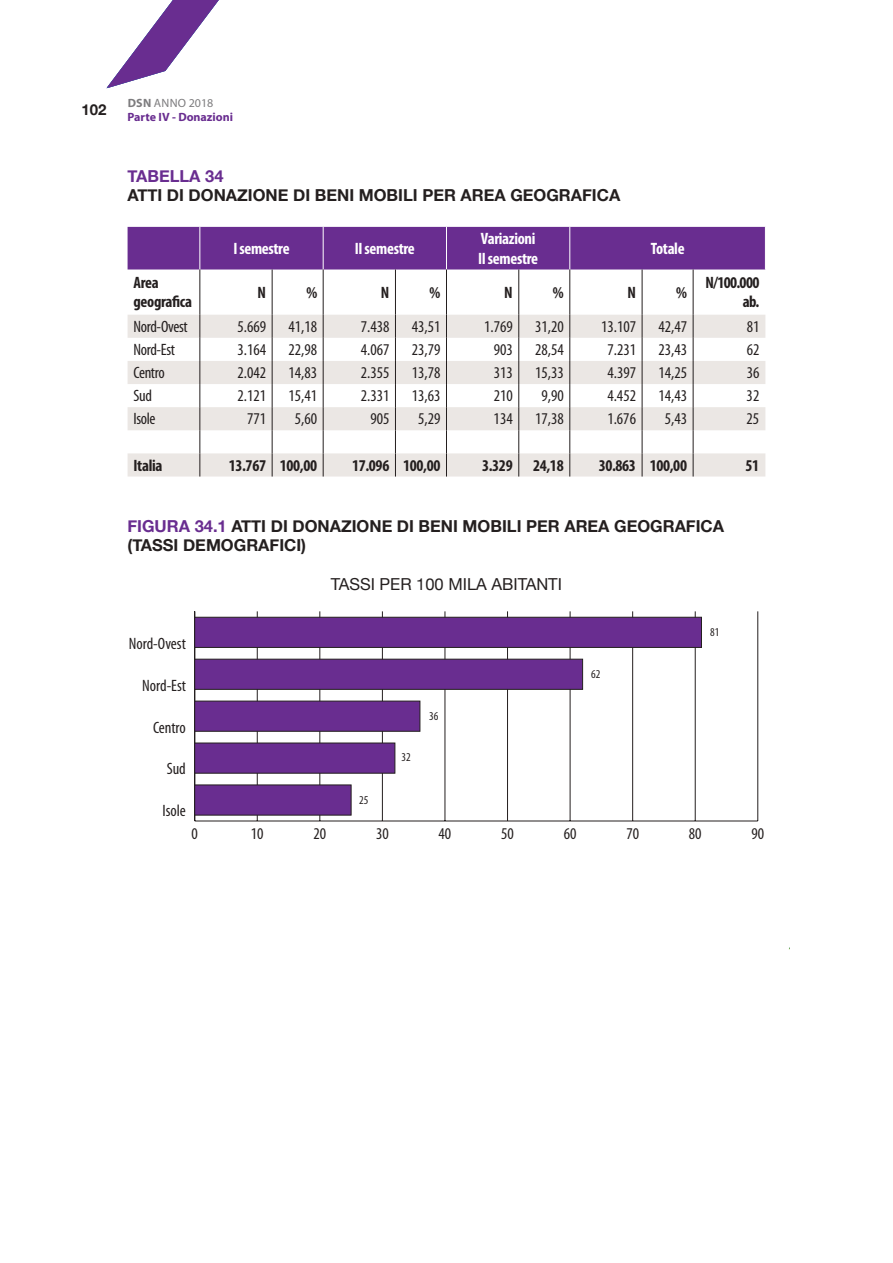
<style>
.page{position:relative;width:893px;height:1263px;background:#fff}
.page>*{position:absolute;margin:0;border:0;box-sizing:border-box;transform-origin:0 0}
.t1{font:condensed 16.5px "Myriad Pro";color:#241f1f}
.t2{font:700 16.5px/19.5px "Helvetica Neue";color:#241f1f}
.t3{font:700 condensed 16.5px/19.5px "Myriad Pro";letter-spacing:-.02em;color:#241f1f}
.t4{font:700 condensed 16.5px/19.5px "Myriad Pro";letter-spacing:-.02em;color:#fff}
.t5{font:16.5px "Helvetica Neue";color:#241f1f}
.t6{font:condensed 16.5px "Myriad Pro";letter-spacing:-.02em;color:#241f1f}
.t7{font:700 16.5px "Helvetica Neue";color:#692d90}
.t8{font:700 15px "Helvetica Neue";color:#241f1f}
.t9{font:700 12px/14.4px "Myriad Pro";color:#692d90}
.t10{font:condensed 12px "Myriad Pro";color:#241f1f}
.s1{color:#7d7c7e}
.s2{font-weight:400;color:#7d7c7e}
.s3{color:#692d90}
</style>
<div class="page">
<svg style="left:106px;top:0;width:113px;height:88px"></svg>
<div style="left:128px;top:227px;width:637px;height:42px;background:#692d90"></div>
<svg style="left:128px;top:315px;width:637px;height:161px;fill:#ebe7e4"></svg>
<hr style="left:200px;top:227px;width:1px;height:42px;background:#fff">
<hr style="left:323px;top:227px;width:1px;height:42px;background:#fff">
<hr style="left:446px;top:227px;width:1px;height:42px;background:#fff">
<hr style="left:570px;top:227px;width:1px;height:42px;background:#fff">
<hr style="left:200px;top:269px;width:1px;height:46px;background:#241f1f">
<hr style="left:272px;top:269px;width:1px;height:46px;background:#241f1f">
<hr style="left:323px;top:269px;width:1px;height:46px;background:#241f1f">
<hr style="left:395px;top:269px;width:1px;height:46px;background:#241f1f">
<hr style="left:446px;top:269px;width:1px;height:46px;background:#241f1f">
<hr style="left:518px;top:269px;width:1px;height:46px;background:#241f1f">
<hr style="left:642px;top:269px;width:1px;height:46px;background:#241f1f">
<hr style="left:693px;top:269px;width:1px;height:46px;background:#241f1f">
<svg style="left:200px;top:315px;width:1px;height:161px"></svg>
<svg style="left:272px;top:315px;width:1px;height:161px"></svg>
<svg style="left:323px;top:315px;width:1px;height:161px"></svg>
<svg style="left:395px;top:315px;width:1px;height:161px"></svg>
<svg style="left:446px;top:315px;width:1px;height:161px"></svg>
<svg style="left:518px;top:315px;width:1px;height:161px"></svg>
<svg style="left:642px;top:315px;width:1px;height:161px"></svg>
<svg style="left:693px;top:315px;width:1px;height:161px"></svg>
<hr style="left:570px;top:269px;width:1px;height:46px;background:#241f1f">
<svg style="left:570px;top:315px;width:1px;height:161px"></svg>
<hr style="left:195px;top:821px;width:563px;height:1px;background:#241f1f">
<hr style="left:257px;top:611px;width:1px;height:210px;background:#241f1f">
<hr style="left:320px;top:611px;width:1px;height:210px;background:#241f1f">
<hr style="left:382px;top:611px;width:1px;height:210px;background:#241f1f">
<hr style="left:445px;top:611px;width:1px;height:210px;background:#241f1f">
<hr style="left:507px;top:611px;width:1px;height:210px;background:#241f1f">
<hr style="left:570px;top:611px;width:1px;height:210px;background:#241f1f">
<hr style="left:632px;top:611px;width:1px;height:210px;background:#241f1f">
<hr style="left:695px;top:611px;width:1px;height:210px;background:#241f1f">
<hr style="left:757px;top:611px;width:1px;height:210px;background:#241f1f">
<hr style="left:194px;top:611px;width:1px;height:210px;background:#241f1f">
<div style="left:194px;top:785px;width:157px;height:30px;background:#692d90"></div>
<div style="left:194px;top:743px;width:201px;height:30px;background:#692d90;border:1px solid #241f1f"></div>
<div style="left:194px;top:701px;width:226px;height:30px;background:#692d90;border:1px solid #241f1f"></div>
<div style="left:194px;top:659px;width:389px;height:30px;background:#692d90;border:1px solid #241f1f"></div>
<div style="left:194px;top:617px;width:508px;height:31px;background:#692d90;border:1px solid #241f1f"></div>
<p class="t8" style="left:81px;top:98px;width:27px">102</p>
<p class="t9" style="left:128px;top:95px;width:107px"><span class="s1">DSN</span> <span class="s2">ANNO 2018<br></span>Parte IV - Donazioni</p>
<p class="t7" style="left:128px;top:163px;width:97px">TABELLA 34</p>
<p class="t2" style="left:128px;top:186px;width:494px">ATTI DI DONAZIONE DI BENI MOBILI PER AREA GEOGRAFICA</p>
<p class="t4" style="left:233px;top:238px;width:58px">I semestre</p>
<p class="t4" style="left:355px;top:238px;width:62px">II semestre</p>
<p class="t4" style="left:478px;top:228px;width:62px">Variazioni<br>II semestre</p>
<p class="t4" style="left:651px;top:238px;width:35px">Totale</p>
<p class="t3" style="left:134px;top:272px;width:60px">Area geografica</p>
<p class="t3" style="left:258px;top:282px;width:10px">N</p>
<p class="t3" style="left:306px;top:282px;width:12px">%</p>
<p class="t3" style="left:381px;top:282px;width:10px">N</p>
<p class="t3" style="left:430px;top:282px;width:12px">%</p>
<p class="t3" style="left:504px;top:282px;width:10px">N</p>
<p class="t3" style="left:553px;top:282px;width:12px">%</p>
<p class="t3" style="left:628px;top:282px;width:10px">N</p>
<p class="t3" style="left:676px;top:282px;width:12px">%</p>
<p class="t3" style="left:705px;top:272px;width:55px;text-align:right">N/100.000 ab.</p>
<p class="t6" style="left:134px;top:316px;width:56px">Nord-Ovest</p>
<p class="t1" style="left:238px;top:316px;width:30px">5.669</p>
<p class="t1" style="left:289px;top:316px;width:30px">41,18</p>
<p class="t1" style="left:361px;top:316px;width:30px">7.438</p>
<p class="t1" style="left:412px;top:316px;width:30px">43,51</p>
<p class="t1" style="left:484px;top:316px;width:30px">1.769</p>
<p class="t1" style="left:535px;top:316px;width:30px">31,20</p>
<p class="t1" style="left:601px;top:316px;width:36px">13.107</p>
<p class="t1" style="left:658px;top:316px;width:30px">42,47</p>
<p class="t1" style="left:747px;top:316px;width:14px">81</p>
<p class="t1" style="left:134px;top:339px;width:43px">Nord-Est</p>
<p class="t1" style="left:237px;top:339px;width:30px">3.164</p>
<p class="t1" style="left:289px;top:339px;width:30px">22,98</p>
<p class="t1" style="left:361px;top:339px;width:30px">4.067</p>
<p class="t1" style="left:412px;top:339px;width:30px">23,79</p>
<p class="t1" style="left:494px;top:339px;width:21px">903</p>
<p class="t1" style="left:535px;top:339px;width:30px">28,54</p>
<p class="t1" style="left:607px;top:339px;width:30px">7.231</p>
<p class="t1" style="left:658px;top:339px;width:30px">23,43</p>
<p class="t1" style="left:747px;top:339px;width:14px">62</p>
<p class="t1" style="left:134px;top:363px;width:33px">Centro</p>
<p class="t1" style="left:237px;top:363px;width:30px">2.042</p>
<p class="t1" style="left:288px;top:363px;width:30px">14,83</p>
<p class="t1" style="left:361px;top:363px;width:30px">2.355</p>
<p class="t1" style="left:412px;top:363px;width:30px">13,78</p>
<p class="t1" style="left:494px;top:363px;width:21px">313</p>
<p class="t1" style="left:535px;top:363px;width:30px">15,33</p>
<p class="t1" style="left:607px;top:363px;width:30px">4.397</p>
<p class="t1" style="left:658px;top:363px;width:30px">14,25</p>
<p class="t1" style="left:747px;top:363px;width:14px">36</p>
<p class="t1" style="left:134px;top:386px;width:20px">Sud</p>
<p class="t1" style="left:237px;top:386px;width:30px">2.121</p>
<p class="t1" style="left:288px;top:386px;width:30px">15,41</p>
<p class="t1" style="left:361px;top:386px;width:30px">2.331</p>
<p class="t1" style="left:412px;top:386px;width:30px">13,63</p>
<p class="t1" style="left:494px;top:386px;width:21px">210</p>
<p class="t1" style="left:541px;top:386px;width:24px">9,90</p>
<p class="t1" style="left:607px;top:386px;width:30px">4.452</p>
<p class="t1" style="left:658px;top:386px;width:30px">14,43</p>
<p class="t1" style="left:747px;top:386px;width:14px">32</p>
<p class="t1" style="left:133px;top:409px;width:24px">Isole</p>
<p class="t1" style="left:247px;top:409px;width:21px">771</p>
<p class="t1" style="left:295px;top:409px;width:24px">5,60</p>
<p class="t1" style="left:370px;top:409px;width:21px">905</p>
<p class="t1" style="left:418px;top:409px;width:24px">5,29</p>
<p class="t1" style="left:494px;top:409px;width:21px">134</p>
<p class="t1" style="left:535px;top:409px;width:30px">17,38</p>
<p class="t1" style="left:607px;top:409px;width:30px">1.676</p>
<p class="t1" style="left:665px;top:409px;width:24px">5,43</p>
<p class="t1" style="left:747px;top:409px;width:14px">25</p>
<p class="t3" style="left:133px;top:455px;width:30px">Italia</p>
<p class="t3" style="left:229px;top:455px;width:90px">13.767 100,00</p>
<p class="t3" style="left:352px;top:455px;width:90px">17.096 100,00</p>
<p class="t3" style="left:482px;top:455px;width:83px">3.329 24,18</p>
<p class="t3" style="left:599px;top:455px;width:90px">30.863 100,00</p>
<p class="t3" style="left:746px;top:455px;width:15px">51</p>
<p class="t2" style="left:127px;top:516px;width:598px"><span class="s3">FIGURA 34.1</span> ATTI DI DONAZIONE DI BENI MOBILI PER AREA GEOGRAFICA (TASSI DEMOGRAFICI)</p>
<p class="t5" style="left:331px;top:572px;width:233px">TASSI PER 100 MILA ABITANTI</p>
<p class="t1" style="left:129px;top:633px;width:59px">Nord-Ovest</p>
<p class="t1" style="left:142px;top:675px;width:45px">Nord-Est</p>
<p class="t1" style="left:153px;top:717px;width:34px">Centro</p>
<p class="t1" style="left:167px;top:759px;width:21px">Sud</p>
<p class="t1" style="left:162px;top:801px;width:25px">Isole</p>
<p class="t10" style="left:359px;top:792px;width:11px">25</p>
<p class="t10" style="left:402px;top:750px;width:11px">32</p>
<p class="t10" style="left:429px;top:709px;width:11px">36</p>
<p class="t10" style="left:591px;top:666px;width:11px">62</p>
<p class="t10" style="left:710px;top:624px;width:11px">81</p>
<p class="t1" style="left:192px;top:823px;width:8px">0</p>
<p class="t1" style="left:251px;top:823px;width:14px">10</p>
<p class="t1" style="left:313px;top:823px;width:14px">20</p>
<p class="t1" style="left:376px;top:823px;width:14px">30</p>
<p class="t1" style="left:439px;top:823px;width:14px">40</p>
<p class="t1" style="left:501px;top:823px;width:14px">50</p>
<p class="t1" style="left:564px;top:823px;width:14px">60</p>
<p class="t1" style="left:626px;top:823px;width:14px">70</p>
<p class="t1" style="left:689px;top:823px;width:14px">80</p>
<p class="t1" style="left:751px;top:823px;width:14px">90</p>
</div>
